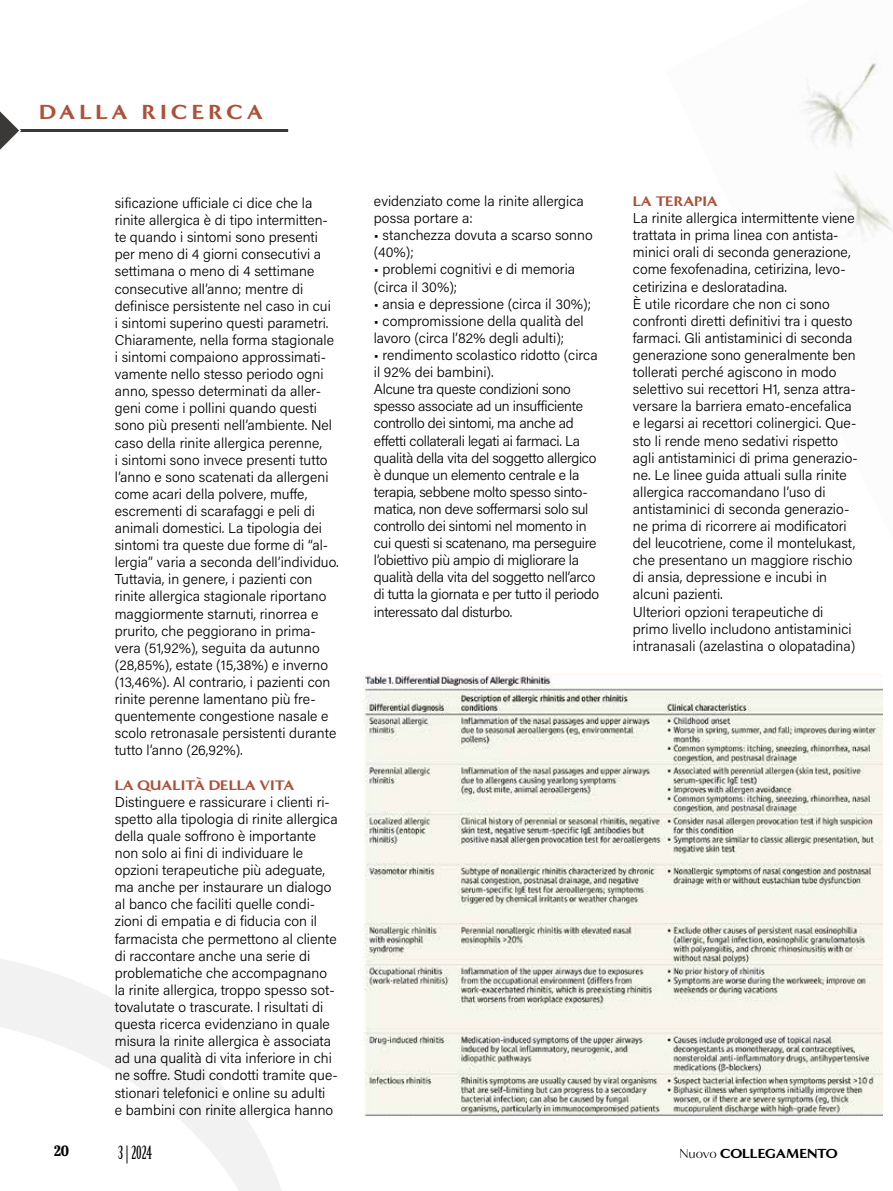
<style>
.page{position:relative;width:893px;height:1191px;background:#fff}
.page>*{position:absolute;margin:0;border:0;box-sizing:border-box;transform-origin:0 0}
.t1{font:900 21px "Minerva Modern";letter-spacing:.19em;color:#ad523a}
.t2{font:18px "Birch Std";color:#000}
.t3{font:700 15px "Abril Titling Cnd";color:#000}
.t4{font:14.25px/17.1px "Acumin Variable Concept";color:#000}
.t5{font:14.25px/17.1px "Acumin Variable Concept";letter-spacing:-.02em;color:#000}
.t6{font:900 14.25px "Minerva Modern";color:#ad523a}
.t7{font:900 13.5px "Minerva Modern";letter-spacing:-.015em;color:#000}
.s1{font-weight:400}
</style>
<div class="page">
<img style="left:803px;top:63px;width:90px;height:174px">
<svg style="left:0;top:959px;width:141px;height:57px;fill:#f2f2f2"></svg>
<svg style="left:0;top:1016px;width:281px;height:175px"></svg>
<hr style="left:0;top:129px;width:288px;height:3px;background:#3a3938">
<svg style="left:0;top:111px;width:22px;height:39px"></svg>
<img style="left:363px;top:674px;width:519px;height:442px">
<h1 class="t1" style="left:39px;top:99px;width:225px">DALLA RICERCA</h1>
<p class="t4" style="left:115px;top:194px;width:226px">sificazione ufficiale ci dice che la rinite allergica è di tipo intermitten&shy;te quando i sintomi sono presenti per meno di 4 giorni consecutivi a settimana o meno di 4 settimane consecutive all’anno; mentre di definisce persistente nel caso in cui<br>i sintomi superino questi parametri.<br>Chiaramente, nella forma stagionale i sintomi compaiono approssimati&shy;vamente nello stesso periodo ogni anno, spesso determinati da aller&shy;geni come i pollini quando questi sono più presenti nell’ambiente. Nel caso della rinite allergica perenne,<br>i sintomi sono invece presenti tutto l’anno e sono scatenati da allergeni come acari della polvere, muffe, escrementi di scarafaggi e peli di animali domestici. La tipologia dei sintomi tra queste due forme di “al&shy;lergia” varia a seconda dell’individuo.<br>Tuttavia, in genere, i pazienti con rinite allergica stagionale riportano maggiormente starnuti, rinorrea e prurito, che peggiorano in prima&shy;vera (51,92%), seguita da autunno (28,85%), estate (15,38%) e inverno (13,46%). Al contrario, i pazienti con rinite perenne lamentano più fre&shy;quentemente congestione nasale e scolo retronasale persistenti durante tutto l’anno (26,92%).</p>
<p class="t6" style="left:115px;top:776px;width:181px">LA QUALITÀ DELLA VITA</p>
<p class="t4" style="left:115px;top:792px;width:225px">Distinguere e rassicurare i clienti ri&shy;spetto alla tipologia di rinite allergica della quale soffrono è importante non solo ai fini di individuare le opzioni terapeutiche più adeguate, ma anche per instaurare un dialogo al banco che faciliti quelle condi&shy;zioni di empatia e di fiducia con il farmacista che permettono al cliente di raccontare anche una serie di problematiche che accompagnano la rinite allergica, troppo spesso sot&shy;tovalutate o trascurate. I risultati di questa ricerca evidenziano in quale misura la rinite allergica è associata ad una qualità di vita inferiore in chi ne soffre. Studi condotti tramite que&shy;stionari telefonici e online su adulti<br>e bambini con rinite allergica hanno</p>
<p class="t3" style="left:54px;top:1139px;width:17px">20</p>
<p class="t2" style="left:118px;top:1142px;width:35px">3 | 2024</p>
<p class="t4" style="left:374px;top:192px;width:212px">evidenziato come la rinite allergica possa portare a:</p>
<p class="t4" style="left:374px;top:226px;width:220px">• stanchezza dovuta a scarso sonno (40%);</p>
<p class="t4" style="left:374px;top:260px;width:203px">• problemi cognitivi e di memoria (circa il 30%);</p>
<p class="t4" style="left:374px;top:294px;width:219px">• ansia e depressione (circa il 30%);</p>
<p class="t4" style="left:374px;top:312px;width:211px">• compromissione della qualità del lavoro (circa l’82% degli adulti);</p>
<p class="t5" style="left:374px;top:346px;width:227px">• rendimento scolastico ridotto (circa il 92% dei bambini).<br>Alcune tra queste condizioni sono spesso associate ad un insufficiente controllo dei sintomi, ma anche ad effetti collaterali legati ai farmaci. La qualità della vita del soggetto allergico è dunque un elemento centrale e la terapia, sebbene molto spesso sinto&shy;matica, non deve soffermarsi solo sul controllo dei sintomi nel momento in cui questi si scatenano, ma perseguire l’obiettivo più ampio di migliorare la qualità della vita del soggetto nell’arco di tutta la giornata e per tutto il periodo interessato dal disturbo.</p>
<p class="t6" style="left:633px;top:193px;width:86px">LA TERAPIA</p>
<p class="t4" style="left:633px;top:209px;width:227px">La rinite allergica intermittente viene trattata in prima linea con antista&shy;minici orali di seconda generazione, come fexofenadina, cetirizina, levo&shy;cetirizina e desloratadina.<br>È utile ricordare che non ci sono confronti diretti definitivi tra i questo farmaci. Gli antistaminici di seconda generazione sono generalmente ben tollerati perché agiscono in modo selettivo sui recettori H1, senza attra&shy;versare la barriera emato-encefalica e legarsi ai recettori colinergici. Que&shy;sto li rende meno sedativi rispetto agli antistaminici di prima generazio&shy;ne. Le linee guida attuali sulla rinite allergica raccomandano l’uso di antistaminici di seconda generazio&shy;ne prima di ricorrere ai modificatori del leucotriene, come il montelukast, che presentano un maggiore rischio di ansia, depressione e incubi in alcuni pazienti.<br>Ulteriori opzioni terapeutiche di primo livello includono antistaminici intranasali (azelastina o olopatadina)</p>
<p class="t7" style="left:679px;top:1145px;width:160px"><span class="s1">Nuovo</span> COLLEGAMENTO</p>
</div>
